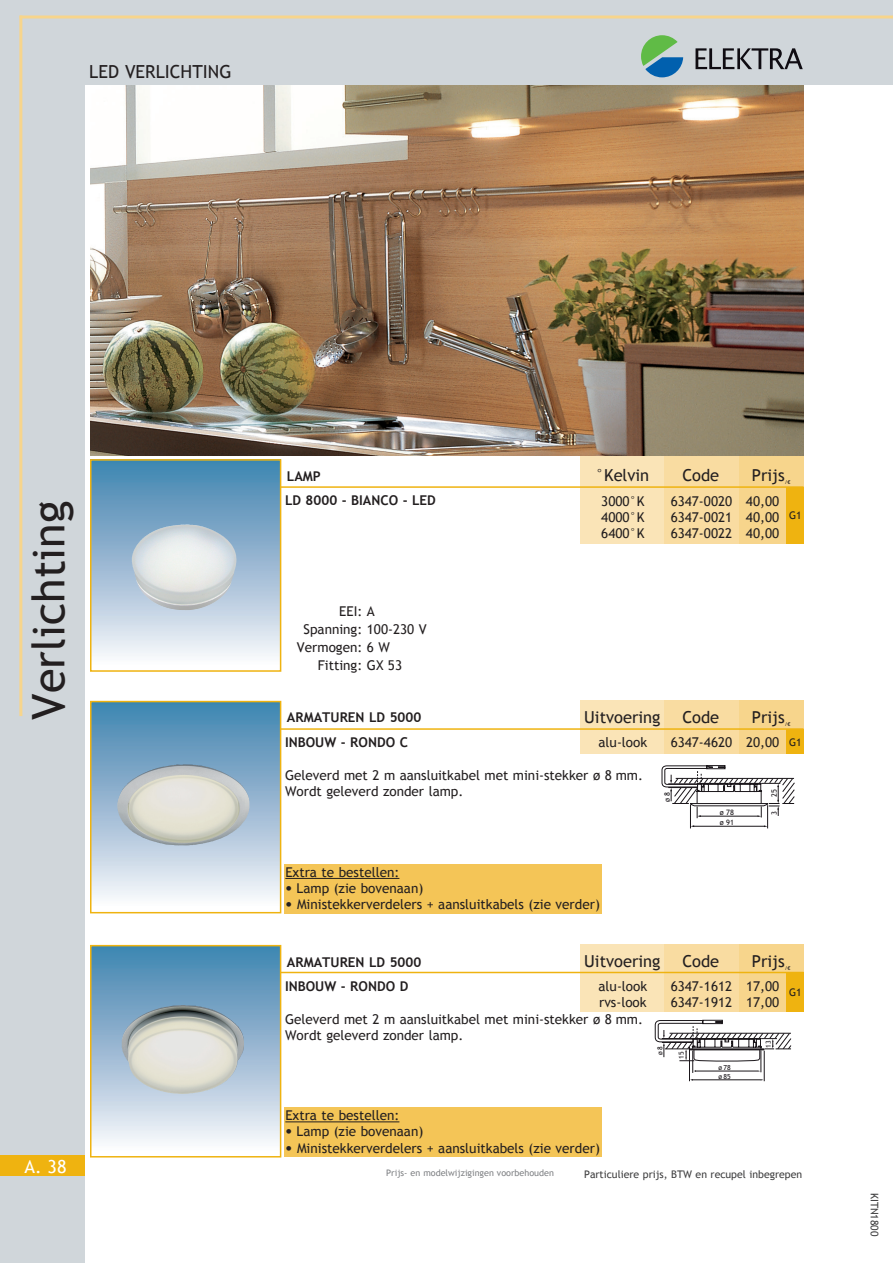
<style>
.page{position:relative;width:893px;height:1263px;background:#fff}
.page>*{position:absolute;margin:0;border:0;box-sizing:border-box;transform-origin:0 0}
.t1{font:45px "Trebuchet MS";color:#231f20}
.t2{font:18px "Trebuchet MS";color:#231f20}
.t3{font:18px "Trebuchet MS";color:#fff}
.t4{font:16.5px "Trebuchet MS";color:#231f20}
.t5{font:13.5px/16.2px "Trebuchet MS";color:#231f20}
.t6{font:700 13.5px "Trebuchet MS";color:#231f20}
.t7{font:10.5px "Trebuchet MS";color:#3e3e3f}
.t8{font:10.5px "Trebuchet MS";color:#231f20}
.t9{font:9px "Trebuchet MS";color:#808285}
.t10{font:7.5px/10.1px "Trebuchet MS";color:#1a161a}
.t11{font:6.9px/9px "Trebuchet MS";color:#1a161a}
.t12{font:5.25px "Trebuchet MS";color:#231f20}
.s1{font-weight:700}
.s2{font-family:"Syntax LT Std";font-weight:900}
</style>
<div class="page">
<svg style="left:93px;top:462px;width:185px;height:194px;background:#9ebcd3"></svg>
<div style="left:90px;top:459px;width:191px;height:213px;border:2px solid #efb310"></div>
<svg style="left:93px;top:704px;width:185px;height:194px;background:#9abad1"></svg>
<div style="left:90px;top:701px;width:191px;height:212px;border:2px solid #efb310"></div>
<svg style="left:93px;top:948px;width:185px;height:194px;background:#99b9d1"></svg>
<div style="left:90px;top:945px;width:191px;height:212px;border:2px solid #efb310"></div>
<div style="left:730px;top:454px;width:73px;height:90px;background:#f7d58c"></div>
<div style="left:730px;top:701px;width:73px;height:53px;background:#f7d58c"></div>
<div style="left:730px;top:944px;width:73px;height:68px;background:#f7d58c"></div>
<div style="left:664px;top:454px;width:75px;height:90px;background:#f9dca1"></div>
<div style="left:664px;top:701px;width:75px;height:53px;background:#f9dca1"></div>
<div style="left:664px;top:944px;width:75px;height:68px;background:#f9dca1"></div>
<div style="left:581px;top:454px;width:83px;height:90px;background:#fae4b7"></div>
<div style="left:581px;top:701px;width:83px;height:53px;background:#fae4b7"></div>
<div style="left:581px;top:944px;width:83px;height:68px;background:#fae4b7"></div>
<hr style="left:280px;top:486px;width:523px;height:2px;background:#efb310">
<hr style="left:280px;top:728px;width:523px;height:2px;background:#efb310">
<hr style="left:280px;top:972px;width:523px;height:1px;background:#efb310">
<img style="left:132px;top:525px;width:54px;height:68px">
<div style="left:284px;top:864px;width:318px;height:50px;background:#f4c557"></div>
<div style="left:284px;top:1107px;width:318px;height:50px;background:#f4c557"></div>
<hr style="left:285px;top:878px;width:114px;height:1px;background:#231f20">
<hr style="left:285px;top:1121px;width:114px;height:1px;background:#231f20">
<img style="left:117px;top:764px;width:94px;height:81px">
<svg style="left:662px;top:765px;width:133px;height:64px"></svg>
<hr style="left:699px;top:816px;width:59px;height:1px;background:#1a161a">
<img style="left:122px;top:1005px;width:88px;height:89px">
<hr style="left:689px;top:1047px;width:1px;height:34px;background:#1a161a">
<hr style="left:764px;top:1051px;width:1px;height:30px;background:#1a161a">
<hr style="left:692px;top:1079px;width:69px;height:1px;background:#1a161a">
<svg style="left:655px;top:1020px;width:136px;height:53px"></svg>
<hr style="left:695px;top:1071px;width:63px;height:1px;background:#1a161a">
<img style="left:90px;top:85px;width:714px;height:371px">
<div style="left:0;top:0;width:893px;height:85px;background:#d0d6da"></div>
<div style="left:0;top:0;width:85px;height:1263px;background:#d0d6da"></div>
<div style="left:0;top:1155px;width:85px;height:21px;background:#efb310"></div>
<hr style="left:20px;top:16px;width:873px;height:3px;background:#f7d58c">
<hr style="left:19px;top:16px;width:3px;height:700px;background:#f7d58c">
<svg style="left:641px;top:35px;width:42px;height:42px"></svg>
<svg style="left:695px;top:48px;width:108px;height:21px"></svg>
<div style="left:786px;top:487px;width:17px;height:57px;background:#efb310"></div>
<div style="left:786px;top:729px;width:17px;height:25px;background:#efb310"></div>
<div style="left:786px;top:973px;width:17px;height:39px;background:#efb310"></div>
<h2 class="t2" style="left:89px;top:61px;width:144px">LED VERLICHTING</h2>
<h1 class="t1" style="left:22px;top:720px;width:221px;rotate:-90deg">Verlichting</h1>
<h2 class="t3" style="left:24px;top:1156px;width:44px">A. 38</h2>
<p class="t6" style="left:287px;top:467px;width:35px">LAMP</p>
<p class="t4" style="left:595px;top:466px;width:55px">°Kelvin</p>
<p class="t4" style="left:682px;top:466px;width:38px">Code</p>
<p class="t4" style="left:752px;top:466px;width:35px">Prijs</p>
<p class="t12" style="left:785px;top:479px;width:7px">/<span class="s1">€</span></p>
<p class="t6" style="left:285px;top:492px;width:152px">LD 8000 - BIANCO - LED</p>
<p class="t5" style="left:601px;top:493px;width:45px;text-align:justify">3000°K 4000°K 6400°K</p>
<p class="t5" style="left:671px;top:493px;width:63px;text-align:justify">6347-0020<br>6347-0021<br>6347-0022</p>
<p class="t5" style="left:746px;top:493px;width:35px;text-align:justify">40,00<br>40,00<br>40,00</p>
<p class="t10" style="left:773px;top:525px;width:9px;rotate:-90deg">22</p>
<p class="t10" style="left:770px;top:527px;width:9px;rotate:-90deg">13</p>
<p class="t10" style="left:666px;top:536px;width:12px;rotate:-90deg">ø 8</p>
<p class="t8" style="left:789px;top:509px;width:14px">G1</p>
<p class="t5" style="left:339px;top:603px;width:37px">EEI: A</p>
<p class="t5" style="left:304px;top:621px;width:125px">Spanning: 100-230 V</p>
<p class="t5" style="left:297px;top:639px;width:94px">Vermogen: 6 W</p>
<p class="t5" style="left:318px;top:657px;width:86px">Fitting: GX 53</p>
<p class="t6" style="left:287px;top:709px;width:136px">ARMATUREN LD 5000</p>
<p class="t4" style="left:584px;top:708px;width:78px">Uitvoering</p>
<p class="t4" style="left:682px;top:708px;width:38px">Code</p>
<p class="t4" style="left:752px;top:708px;width:35px">Prijs</p>
<p class="t12" style="left:785px;top:721px;width:7px">/<span class="s1">€</span></p>
<p class="t6" style="left:285px;top:734px;width:124px">INBOUW - RONDO C</p>
<p class="t5" style="left:285px;top:767px;width:360px">Geleverd met 2 m aansluitkabel met mini-stekker ø 8 mm.<br>Wordt geleverd zonder lamp.</p>
<p class="t5" style="left:599px;top:735px;width:50px">alu-look</p>
<p class="t5" style="left:671px;top:735px;width:110px">6347-4620 20,00</p>
<p class="t8" style="left:789px;top:736px;width:14px">G1</p>
<p class="t10" style="left:659px;top:799px;width:12px;rotate:-90deg">ø 8</p>
<p class="t10" style="left:662px;top:802px;width:12px;rotate:-90deg">ø 8</p>
<p class="t10" style="left:717px;top:803px;width:19px;line-height:10.9px">ø 78 ø 104</p>
<p class="t10" style="left:720px;top:808px;width:16px">ø 78 ø 91</p>
<p class="t10" style="left:769px;top:797px;width:9px;rotate:-90deg">25</p>
<p class="t10" style="left:769px;top:815px;width:5px;rotate:-90deg">3</p>
<p class="t5" style="left:285px;top:864px;width:116px">Extra te bestellen:</p>
<p class="t5" style="left:285px;top:880px;width:140px"><span class="s2">•</span> Lamp (zie bovenaan)</p>
<p class="t5" style="left:285px;top:896px;width:316px"><span class="s2">•</span> Ministekkerverdelers + aansluitkabels (zie verder)</p>
<p class="t6" style="left:287px;top:953px;width:136px">ARMATUREN LD 5000</p>
<p class="t4" style="left:584px;top:951px;width:78px">Uitvoering</p>
<p class="t4" style="left:682px;top:951px;width:38px">Code</p>
<p class="t4" style="left:752px;top:951px;width:35px">Prijs</p>
<p class="t12" style="left:785px;top:965px;width:7px">/<span class="s1">€</span></p>
<p class="t5" style="left:599px;top:978px;width:50px">alu-look rvs-look</p>
<p class="t6" style="left:285px;top:978px;width:125px">INBOUW - RONDO D</p>
<p class="t5" style="left:285px;top:1011px;width:360px">Geleverd met 2 m aansluitkabel met mini-stekker ø 8 mm.<br>Wordt geleverd zonder lamp.</p>
<p class="t5" style="left:671px;top:978px;width:63px">6347-1612<br>6347-1912</p>
<p class="t5" style="left:746px;top:978px;width:35px">17,00<br>17,00</p>
<p class="t11" style="left:656px;top:1055px;width:10px;rotate:-90deg">ø 8</p>
<p class="t11" style="left:677px;top:1059px;width:9px;rotate:-90deg">15</p>
<p class="t11" style="left:718px;top:1063px;width:14px">ø 78 ø 85</p>
<p class="t11" style="left:764px;top:1048px;width:9px;rotate:-90deg">13</p>
<p class="t8" style="left:789px;top:986px;width:14px">G1</p>
<p class="t5" style="left:285px;top:1107px;width:116px">Extra te bestellen:</p>
<p class="t5" style="left:285px;top:1124px;width:140px"><span class="s2">•</span> Lamp (zie bovenaan)</p>
<p class="t5" style="left:285px;top:1140px;width:316px"><span class="s2">•</span> Ministekkerverdelers + aansluitkabels (zie verder)</p>
<p class="t9" style="left:386px;top:1168px;width:169px">Prijs- en modelwijzigingen voorbehouden</p>
<p class="t7" style="left:584px;top:1168px;width:219px">Particuliere prijs, BTW en recupel inbegrepen</p>
<p class="t10" style="left:781px;top:1184px;width:9px;rotate:-90deg">28</p>
<p class="t7" style="left:881px;top:1193px;width:45px;rotate:90deg">KITN1800</p>
</div>
